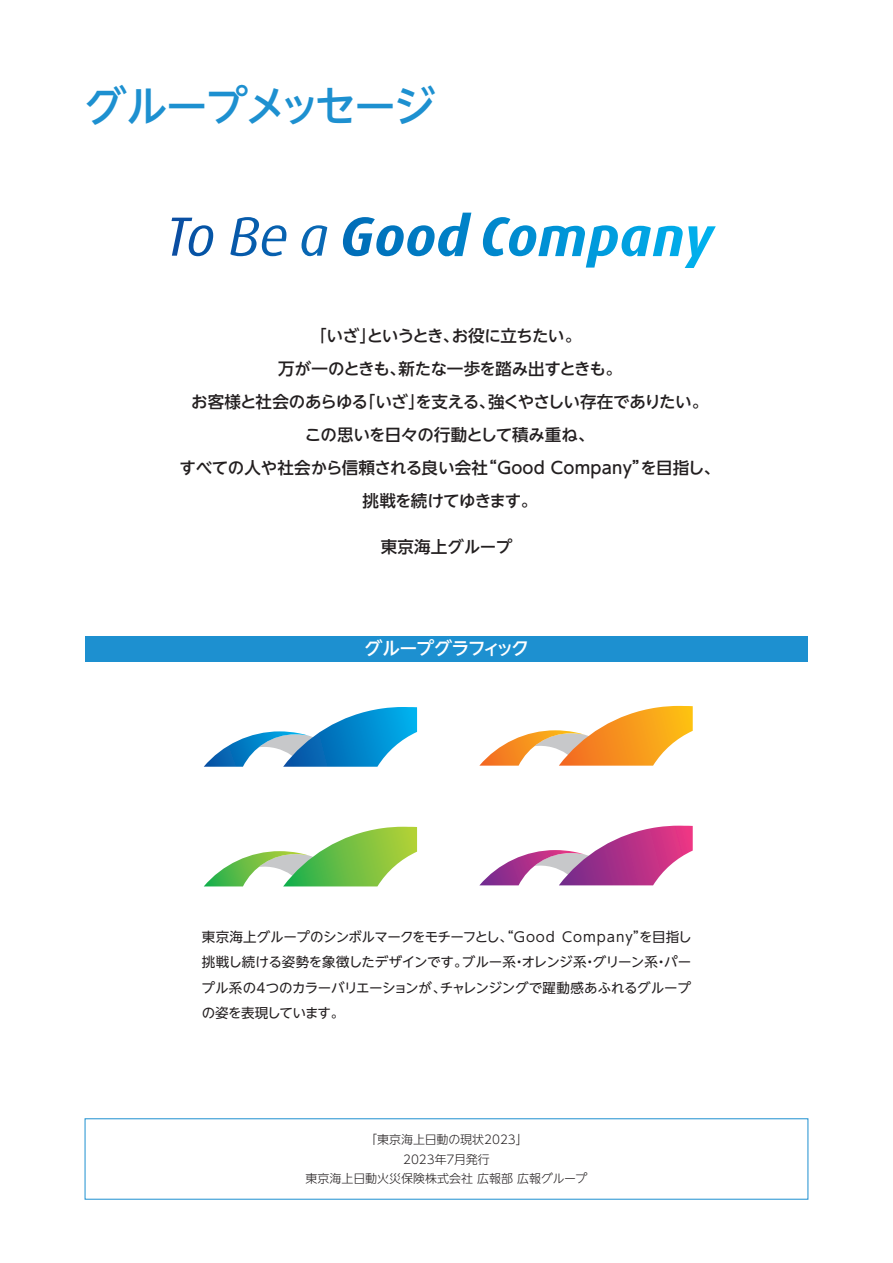
<style>
.page{position:relative;width:893px;height:1263px;background:#fff}
.page>*{position:absolute;margin:0;border:0;box-sizing:border-box;transform-origin:0 0}
.t1{font:500 42px "UD Shin Go NT Pro";letter-spacing:-.06em;color:#1d90d0}
.t2{font:500 18px "UD Shin Go NT Pro";letter-spacing:-.055em;color:#fff}
.t3{font:500 16.5px/33px "UD Shin Go NT Pro";letter-spacing:-.02em;color:#231f20;text-align:center}
.t4{font:500 16.5px "UD Shin Go NT Pro";letter-spacing:.005em;color:#231f20}
.t5{font:13.5px/25.5px "UD Shin Go NT Pro";letter-spacing:-.03em;color:#231f20;text-align:justify}
.t6{font:300 12px/19.5px "UD Shin Go NT Pro";color:#231f20;text-align:center}
</style>
<div class="page">
<div style="left:85px;top:636px;width:723px;height:25px;background:#1d90d0"></div>
<svg style="left:171px;top:218px;width:42px;height:38px"></svg>
<svg style="left:230px;top:217px;width:56px;height:39px"></svg>
<svg style="left:301px;top:225px;width:26px;height:31px"></svg>
<svg style="left:483px;top:217px;width:233px;height:51px"></svg>
<svg style="left:343px;top:213px;width:128px;height:44px"></svg>
<svg style="left:479px;top:706px;width:214px;height:60px"></svg>
<svg style="left:204px;top:827px;width:213px;height:59px"></svg>
<svg style="left:480px;top:826px;width:213px;height:59px"></svg>
<svg style="left:204px;top:707px;width:213px;height:60px"></svg>
<h1 class="t1" style="left:85px;top:72px;width:352px">グループメッセージ</h1>
<p class="t3" style="left:180px;top:319px;width:542px">「いざ」というとき、お役に立ちたい。<br>万が一のときも、新たな一歩を踏み出すときも。<br>お客様と社会のあらゆる「いざ」を支える、強くやさしい存在でありたい。<br>この思いを日々の行動として積み重ね、<br>すべての人や社会から信頼される良い会社“Good Company”を目指し、挑戦を続けてゆきます。</p>
<p class="t4" style="left:381px;top:533px;width:133px">東京海上グループ</p>
<p class="t2" style="left:365px;top:634px;width:166px">グループグラフィック</p>
<p class="t5" style="left:202px;top:923px;width:492px">東京海上グループのシンボルマークをモチーフとし、“Good Company”を目指し挑戦し続ける姿勢を象徴したデザインです。ブルー系・オレンジ系・グリーン系・パープル系の4つのカラーバリエーションが、チャレンジングで躍動感あふれるグループの姿を表現しています。</p>
<p class="t6" style="left:306px;top:1129px;width:283px">「東京海上日動の現状2023」<br>2023年７月発行<br>東京海上日動火災保険株式会社 広報部 広報グループ</p>
</div>
